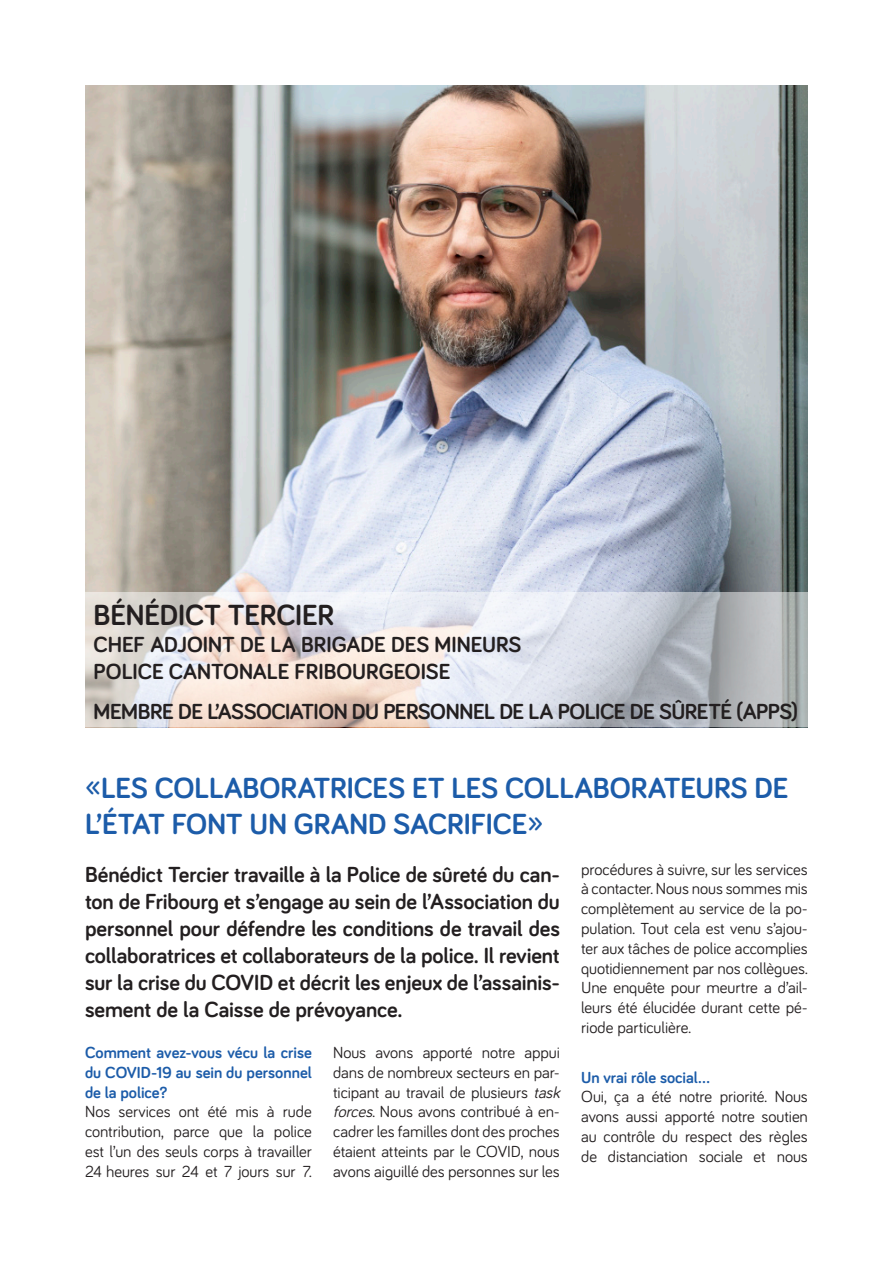
<style>
.page{position:relative;width:893px;height:1263px;background:#fff}
.page>*{position:absolute;margin:0;border:0;box-sizing:border-box;transform-origin:0 0}
.Titre{font:700 30px/36px "Bariol";letter-spacing:-.005em;color:#1c5ca9}
.Interviewee{font:700 30px "Bariol";letter-spacing:-.01em;color:#231f20}
.Chapeau{font:700 22.5px/27px "Bariol";letter-spacing:-.005em;color:#231f20;text-align:justify}
.Interviewee-2{font:700 22.5px "Bariol";letter-spacing:-.01em;color:#231f20}
.Interviewee-3{font:16.5px/19.8px "Bariol";letter-spacing:-.005em;color:#231f20;text-align:justify}
.Charly{font:700 16.5px/19.8px "Bariol";color:#1c5ca9;text-align:justify}
.s1{font-style:italic}
</style>
<div class="page">
<img style="left:85px;top:85px;width:723px;height:508px">
<svg style="left:85px;top:593px;width:723px;height:134px;background:#d8d5d6"></svg>
<p class="Interviewee" style="left:94px;top:594px;width:242px">BÉNÉDICT TERCIER</p>
<p class="Interviewee-2" style="left:94px;top:629px;width:429px">CHEF ADJOINT DE LA BRIGADE DES MINEURS</p>
<p class="Interviewee-2" style="left:94px;top:656px;width:358px">POLICE CANTONALE FRIBOURGEOISE</p>
<p class="Interviewee-2" style="left:94px;top:696px;width:706px">MEMBRE DE L’ASSOCIATION DU PERSONNEL DE LA POLICE DE SÛRETÉ (APPS)</p>
<p class="Titre" style="left:85px;top:768px;width:705px">« LES COLLABORATRICES ET LES COLLABORATEURS DE<br>L’ÉTAT FONT UN GRAND SACRIFICE »</p>
<p class="Chapeau" style="left:85px;top:860px;width:476px">Bénédict Tercier travaille à la Police de sûreté du can&shy;ton de Fribourg et s’engage au sein de l’Association du personnel pour défendre les conditions de travail des collaboratrices et collaborateurs de la police. Il revient sur la crise du COVID et décrit les enjeux de l’assainis&shy;sement de la Caisse de prévoyance.</p>
<p class="Charly" style="left:85px;top:1042px;width:228px">Comment avez-vous vécu la crise du COVID-19 au sein du personnel de la police ?</p>
<p class="Interviewee-3" style="left:85px;top:1101px;width:228px">Nos services ont été mis à rude contribution, parce que la police est l’un des seuls corps à travailler 24 heures sur 24 et 7 jours sur 7.</p>
<p class="Interviewee-3" style="left:581px;top:858px;width:228px">procédures à suivre, sur les services à contacter. Nous nous sommes mis complètement au service de la po&shy;pulation. Tout cela est venu s’ajou&shy;ter aux tâches de police accomplies quotidiennement par nos collègues.<br>Une enquête pour meurtre a d’ail&shy;leurs été élucidée durant cette pé&shy;riode particulière.</p>
<p class="Charly" style="left:581px;top:1066px;width:130px">Un vrai rôle social…</p>
<p class="Interviewee-3" style="left:581px;top:1086px;width:228px">Oui, ça a été notre priorité. Nous avons aussi apporté notre soutien au contrôle du respect des règles de distanciation sociale et nous</p>
<p class="Interviewee-3" style="left:333px;top:1042px;width:233px;text-align:left">Nous avons apporté notre appui dans de nombreux secteurs en par&shy;ticipant au travail de plusieurs <span class="s1">task forces</span>. Nous avons contribué à en&shy;cadrer les familles dont des proches étaient atteints par le COVID, nous avons aiguillé des personnes sur les</p>
</div>
